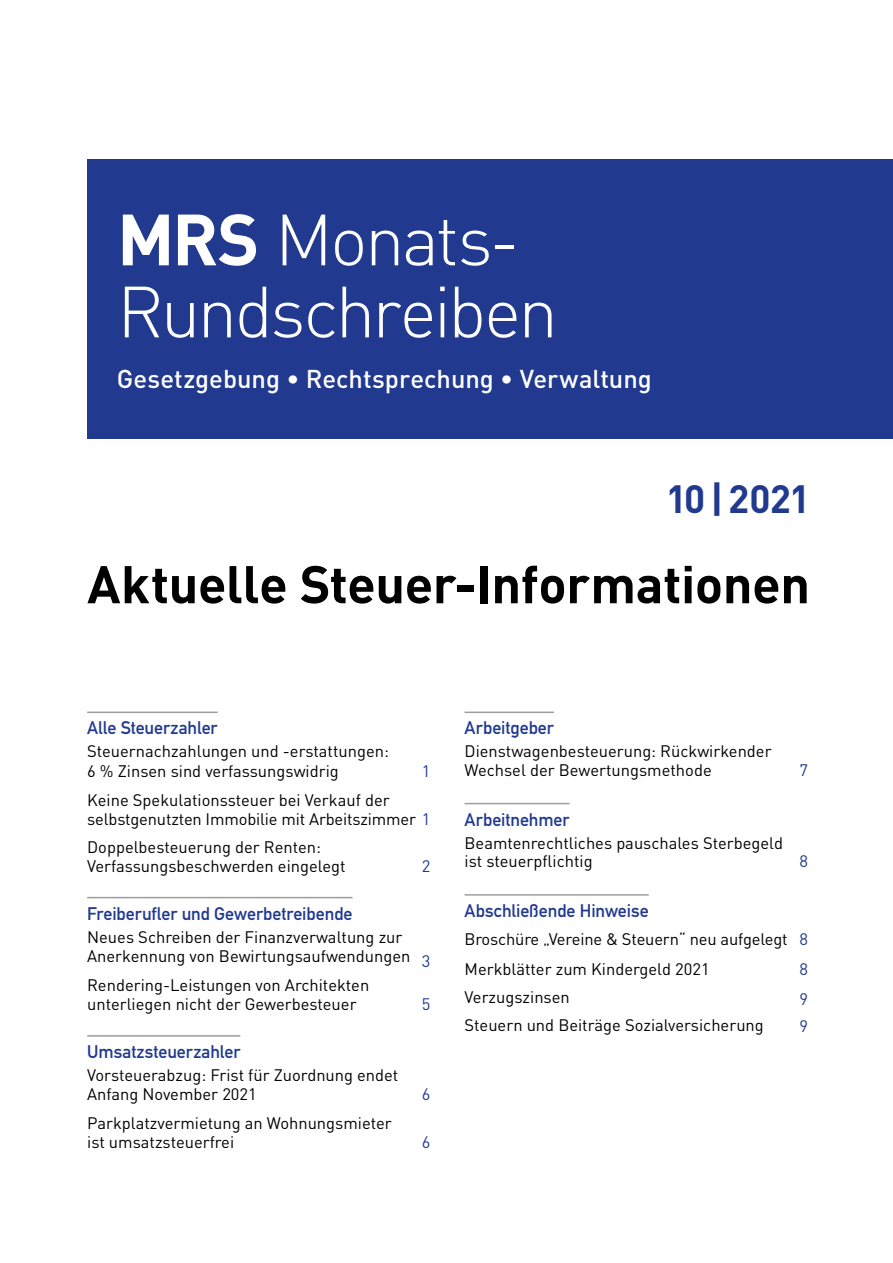
<style>
.page{position:relative;width:893px;height:1263px;background:#fff}
.page>*{position:absolute;margin:0;border:0;box-sizing:border-box;transform-origin:0 0}
.t1{font:300 71.25px/72px "DIN Pro";letter-spacing:-.04em;color:#fff}
.t2{font:700 52.2px "DIN Pro";letter-spacing:-.01em;color:#000}
.t3{font:700 39px "DIN Pro";color:#213a8f}
.t4{font:500 25.5px "DIN Pro";color:#fff}
.t5{font:18px "DIN Mittelschrift Std";letter-spacing:-.005em;color:#213a8f}
.t6{font:16.5px/18.8px "DIN Pro";color:#000}
.t7{font:16.5px "DIN Pro";color:#213a8f}
.s1{font-weight:700}
.s2{color:#213a8f}
</style>
<div class="page">
<hr style="left:87px;top:711px;width:131px;height:2px;background:#9d9d9c">
<hr style="left:87px;top:897px;width:266px;height:1px;background:#9d9d9c">
<hr style="left:87px;top:1035px;width:153px;height:2px;background:#9d9d9c">
<hr style="left:465px;top:711px;width:89px;height:2px;background:#9d9d9c">
<hr style="left:465px;top:803px;width:104px;height:1px;background:#9d9d9c">
<hr style="left:465px;top:894px;width:184px;height:2px;background:#9d9d9c">
<div style="left:87px;top:160px;width:806px;height:279px;background:#213a8f"></div>
<h1 class="t1" style="left:117px;top:201px;width:443px"><span class="s1">MRS</span> Monats-<br>Rundschreiben</h1>
<h3 class="t4" style="left:117px;top:361px;width:536px">Gesetzgebung • Rechtsprechung • Verwaltung</h3>
<h3 class="t3" style="left:668px;top:473px;width:141px">10|2021</h3>
<h2 class="t2" style="left:87px;top:549px;width:724px">Aktuelle Steuer-Informationen</h2>
<p class="t5" style="left:87px;top:717px;width:132px">Alle Steuerzahler</p>
<p class="t6" style="left:87px;top:741px;width:303px;line-height:19.5px">Steuernachzahlungen und -erstattungen:<br>6 % Zinsen sind verfassungswidrig</p>
<p class="t7" style="left:422px;top:760px;width:10px">1</p>
<p class="t6" style="left:87px;top:789px;width:345px;line-height:19.5px">Keine Spekulationssteuer bei Verkauf der selbstgenutzten Immobilie mit Arbeitszimmer <span class="s2">1</span></p>
<p class="t6" style="left:87px;top:837px;width:260px">Doppelbesteuerung der Renten:<br>Verfassungsbeschwerden eingelegt</p>
<p class="t7" style="left:422px;top:854px;width:10px">2</p>
<p class="t5" style="left:87px;top:903px;width:267px">Freiberufler und Gewerbetreibende</p>
<p class="t6" style="left:87px;top:926px;width:345px;line-height:19.5px">Neues Schreiben der Finanzverwaltung zur<br>Anerkennung von Bewirtungsaufwendungen <span class="s2">3</span></p>
<p class="t6" style="left:87px;top:975px;width:284px">Rendering-Leistungen von Architekten unterliegen nicht der Gewerbesteuer</p>
<p class="t7" style="left:422px;top:993px;width:10px">5</p>
<p class="t5" style="left:87px;top:1041px;width:155px">Umsatzsteuerzahler</p>
<p class="t6" style="left:87px;top:1064px;width:313px;line-height:19.5px">Vorsteuerabzug: Frist für Zuordnung endet<br>Anfang November 2021</p>
<p class="t6" style="left:87px;top:1113px;width:306px">Parkplatzvermietung an Wohnungsmieter ist umsatzsteuerfrei</p>
<p class="t7" style="left:422px;top:1083px;width:10px">6</p>
<p class="t7" style="left:422px;top:1131px;width:10px">6</p>
<p class="t5" style="left:465px;top:717px;width:91px">Arbeitgeber</p>
<p class="t6" style="left:465px;top:741px;width:309px">Dienstwagenbesteuerung: Rückwirkender<br>Wechsel der Bewertungsmethode</p>
<p class="t5" style="left:465px;top:809px;width:106px">Arbeitnehmer</p>
<p class="t6" style="left:465px;top:832px;width:320px">Beamtenrechtliches pauschales Sterbegeld ist steuerpflichtig</p>
<p class="t7" style="left:799px;top:759px;width:10px">7</p>
<p class="t7" style="left:799px;top:850px;width:10px">8</p>
<p class="t5" style="left:465px;top:900px;width:186px">Abschließende Hinweise</p>
<p class="t6" style="left:465px;top:924px;width:345px;line-height:29.7px">Broschüre „Vereine &amp; Steuern“ neu aufgelegt <span class="s2">8<br></span>Merkblätter zum Kindergeld 2021</p>
<p class="t7" style="left:799px;top:958px;width:10px">8</p>
<p class="t6" style="left:465px;top:987px;width:107px">Verzugszinsen</p>
<p class="t7" style="left:799px;top:987px;width:10px">9</p>
<p class="t6" style="left:465px;top:1015px;width:301px">Steuern und Beiträge Sozialversicherung</p>
<p class="t7" style="left:799px;top:1015px;width:10px">9</p>
</div>
